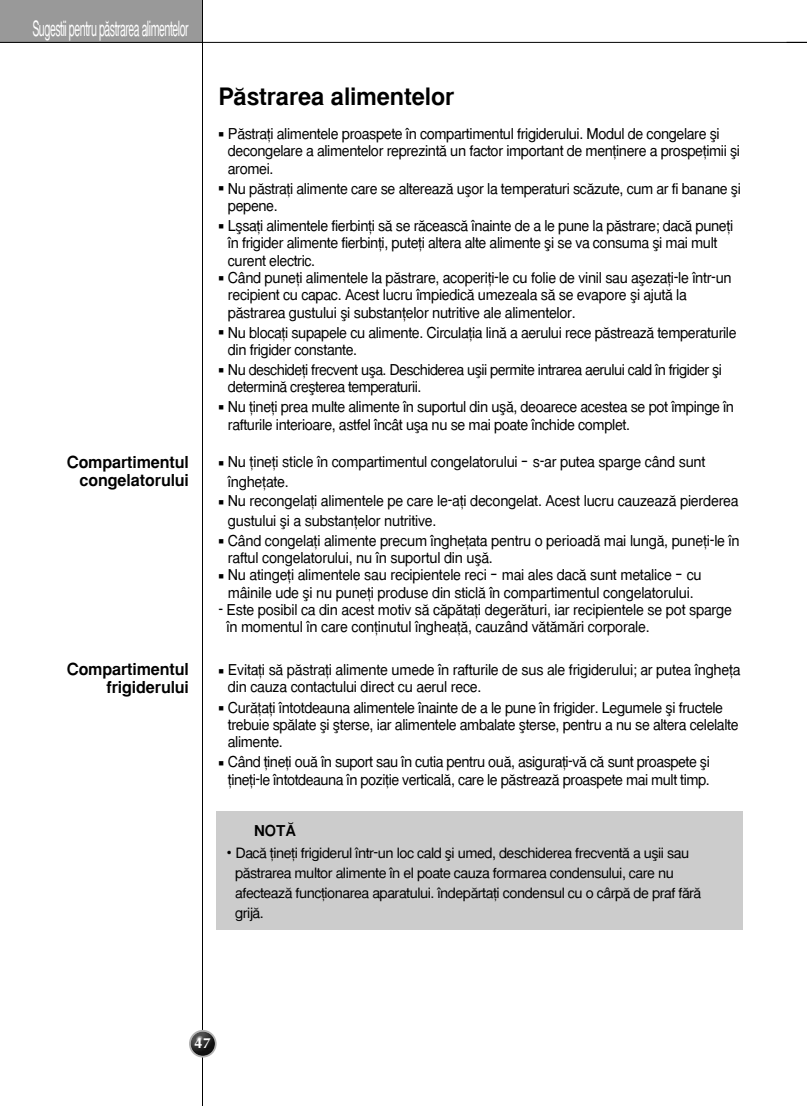
<style>
.page{position:relative;width:807px;height:1106px;background:#fff}
.page>*{position:absolute;margin:0;border:0;box-sizing:border-box;transform-origin:0 0}
.t1{font:700 24px "Euro Slavic Sans";letter-spacing:-.01em;color:#000}
.t2{font:21px "Euro Slavic Sans";letter-spacing:-.045em;color:#fff;scale:.5 1}
.t3{font:700 16.5px/18px "Euro Slavic Sans";letter-spacing:-.01em;color:#000;text-align:right}
.t4{font:15px/17.4px "Euro Slavic Sans";letter-spacing:-.025em;color:#000;scale:.95 1}
.t5{font:700 15px "Euro Slavic Sans";color:#000}
.t6{font:700 15px "Optane";color:#fff}
.t7{font:14.25px/20px "Euro Slavic Sans";letter-spacing:-.035em;color:#000}
.s1{font-family:"Univers";font-weight:300;font-size:9.75px}
</style>
<div class="page">
<div style="left:0;top:0;width:203px;height:43px;background:#999"></div>
<hr style="left:202px;top:0;width:1px;height:1106px;background:#000">
<svg style="left:189px;top:1029px;width:28px;height:28px"></svg>
<img style="left:191px;top:1031px;width:24px;height:24px;border-radius:50%">
<hr style="left:0;top:42px;width:807px;height:1px;background:#000">
<div style="left:217px;top:811px;width:526px;height:119px;background:#ccc"></div>
<h2 class="t2" style="left:32px;top:20px;width:314px">Sugestii pentru p™strarea alimentelor</h2>
<p class="t3" style="left:67px;top:454px;width:124px">Compartimentul congelatorului</p>
<p class="t3" style="left:67px;top:661px;width:124px">Compartimentul frigiderului</p>
<h1 class="t1" style="left:218px;top:87px;width:237px">P™strarea alimentelor</h1>
<p class="t4" style="left:228px;top:126px;width:541px">P™stra^i alimentele proaspete ¶n compartimentul frigiderului. Modul de congelare ≥i decongelare a alimentelor reprezint™ un factor important de men^inere a prospe^imii ≥i aromei.</p>
<p class="t4" style="left:228px;top:181px;width:542px">Nu p™stra^i alimente care se altereaz™ u≥or la temperaturi sc™zute, cum ar fi banane ≥i pepene.</p>
<p class="t4" style="left:228px;top:218px;width:533px">L≥sa^i alimentele fierbin^i s™ se r™ceasc™ ¶nainte de a le pune la p™strare; dac™ pune^i ¶n frigider alimente fierbin^i, pute^i altera alte alimente ≥i se va consuma ≥i mai mult curent electric.<br>C&lt;nd pune^i alimentele la p™strare, acoperi^i-le cu folie de vinil sau a≥eza^i-le ¶ntr-un recipient cu capac. Acest lucru ¶mpiedic™ umezeala s™ se evapore ≥i ajut™ la p™strarea gustului ≥i substan^elor nutritive ale alimentelor.</p>
<p class="t4" style="left:228px;top:325px;width:537px">Nu bloca^i supapele cu alimente. Circula^ia lin™ a aerului rece p™streaz™ temperaturile din frigider constante.</p>
<p class="t4" style="left:228px;top:362px;width:522px">Nu deschide^i frecvent u≥a. Deschiderea u≥ii permite intrarea aerului cald ¶n frigider ≥i determin™ cre≥terea temperaturii.</p>
<p class="t4" style="left:228px;top:399px;width:534px">Nu ^ine^i prea multe alimente ¶n suportul din u≥™, deoarece acestea se pot ¶mpinge ¶n rafturile interioare, astfel ¶nc&lt;t u≥a nu se mai poate ¶nchide complet.</p>
<p class="t4" style="left:228px;top:453px;width:540px;line-height:19.6px">Nu ^ine^i sticle ¶n compartimentul congelatorului – s-ar putea sparge c&lt;nd sunt ¶nghe^ate.<br>Nu recongela^i alimentele pe care le-a^i decongelat. Acest lucru cauzeaz™ pierderea gustului ≥i a substan^elor nutritive.<br>C&lt;nd congela^i alimente precum ¶nghe^ata pentru o perioad™ mai lung™, pune^i-le ¶n</p>
<p class="t4" style="left:228px;top:550px;width:500px">raftul congelatorului, nu ¶n suportul din u≥™.<br>Nu atinge^i alimentele sau recipientele reci – mai ales dac™ sunt metalice – cu m&lt;inile ude ≥i nu pune^i produse din sticl™ ¶n compartimentul congelatorului.</p>
<p class="t4" style="left:226px;top:602px;width:534px;text-indent:-8px">- Este posibil ca din acest motiv s™ c™p™ta^i deger™turi, iar recipientele se pot sparge ¶n momentul ¶n care con^inutul ¶nghea^™, cauz&lt;nd v™t™m™ri corporale.</p>
<p class="t4" style="left:228px;top:662px;width:541px">Evita^i s™ p™stra^i alimente umede ¶n rafturile de sus ale frigiderului; ar putea ¶nghe^a din cauza contactului direct cu aerul rece.</p>
<p class="t4" style="left:228px;top:700px;width:539px">Cur™^a^i ¶ntotdeauna alimentele ¶nainte de a le pune ¶n frigider. Legumele ≥i fructele trebuie sp™late ≥i ≥terse, iar alimentele ambalate ≥terse, pentru a nu se altera celelalte alimente.</p>
<p class="t4" style="left:228px;top:755px;width:509px">C&lt;nd ^ine^i ou™ ¶n suport sau ¶n cutia pentru ou™, asigura^i-v™ c™ sunt proaspete ≥i ^ine^i-le ¶ntotdeauna ¶n pozi^ie vertical™, care le p™streaz™ proaspete mai mult timp.</p>
<p class="t5" style="left:254px;top:824px;width:43px">NOT®</p>
<p class="t7" style="left:235px;top:844px;width:468px;text-indent:-8px"><span class="s1">•</span> Dac™ ^ine^i frigiderul ¶ntr-un loc cald ≥i umed, deschiderea frecvent™ a u≥ii sau p™strarea multor alimente ¶n el poate cauza formarea condensului, care nu afecteaz™ func^ionarea aparatului. ¶ndep™rta^i condensul cu o c&lt;rp™ de praf f™r™ grij™.</p>
<p class="t6" style="left:195px;top:1036px;width:18px">47</p>
</div>
